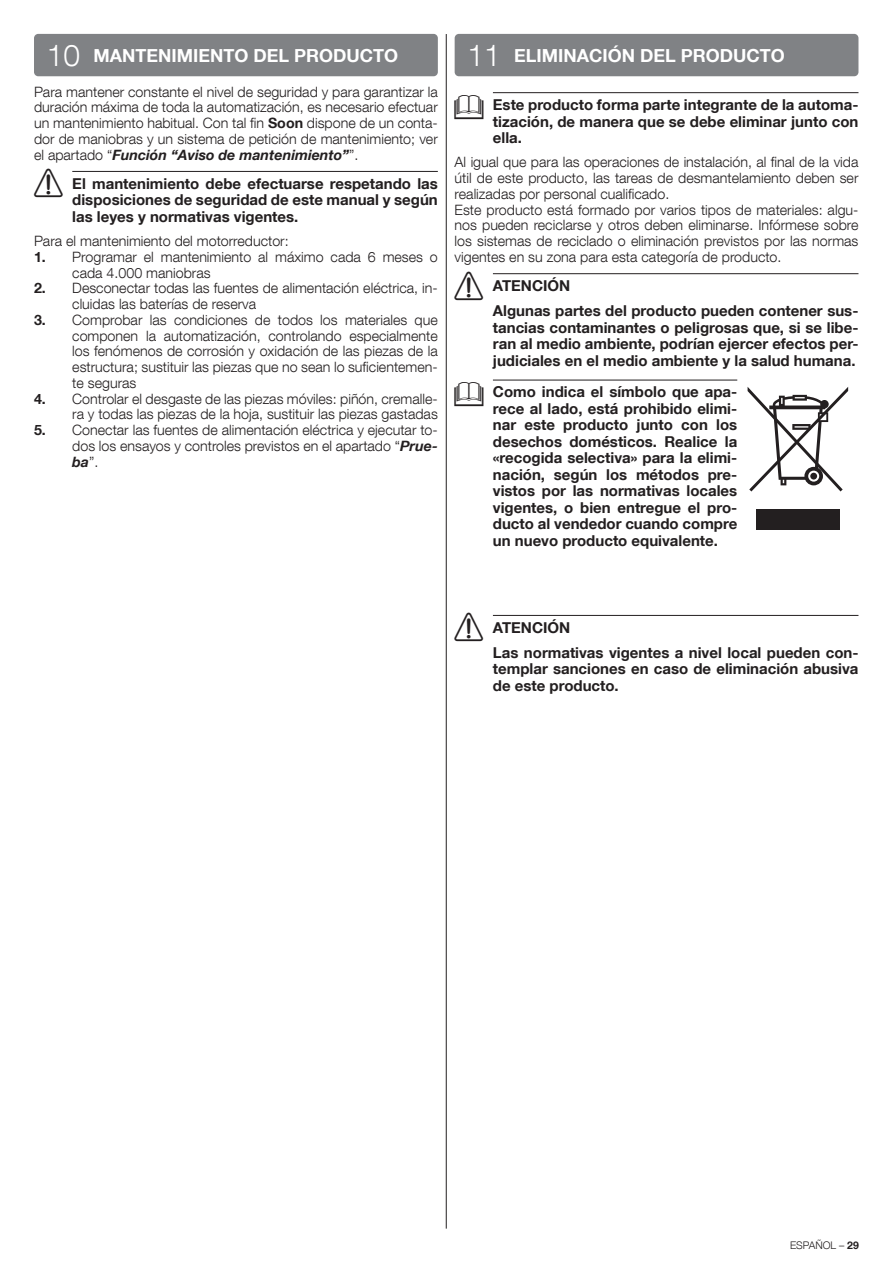
<style>
.page{position:relative;width:893px;height:1263px;background:#fff}
.page>*{position:absolute;margin:0;border:0;box-sizing:border-box;transform-origin:0 0}
.t1{font:700 18px "Helvetica Neue LT Com";color:#fff}
.t2{font:700 15px/16.5px "Helvetica Neue LT Com";color:#231f20;text-align:justify}
.t3{font:300 14.25px/15.8px "Helvetica Neue LT Com";color:#231f20;text-align:justify}
.t4{font:300 10.5px "Helvetica Neue LT Com";color:#231f20}
.s1{font-weight:300;font-size:30px}
.s2{font-weight:700}
.s3{font-weight:700;font-style:italic}
.s4{font-family:"NICE Simboli";font-weight:400;font-size:28.5px}
</style>
<div class="page">
<hr style="left:72px;top:171px;width:366px;height:1px;background:#231f20">
<div style="left:34px;top:34px;width:404px;height:42px;background:#808285;border-radius:4px"></div>
<hr style="left:446px;top:34px;width:1px;height:1194px;background:#231f20">
<hr style="left:493px;top:92px;width:365px;height:1px;background:#231f20">
<hr style="left:493px;top:273px;width:365px;height:1px;background:#231f20">
<hr style="left:493px;top:615px;width:365px;height:1px;background:#231f20">
<div style="left:455px;top:34px;width:403px;height:42px;background:#808285;border-radius:4px"></div>
<hr style="left:493px;top:380px;width:244px;height:1px;background:#231f20">
<div style="left:756px;top:509px;width:83px;height:20px;background:#231f20"></div>
<svg style="left:748px;top:387px;width:100px;height:104px"></svg>
<p class="t1" style="left:47px;top:44px;width:353px"><span class="s1">10</span> MANTENIMIENTO DEL PRODUCTO</p>
<p class="t3" style="left:34px;top:83px;width:405px">Para mantener constante el nivel de seguridad y para garantizar la duración máxima de toda la automatización, es necesario efectuar un mantenimiento habitual. Con tal fin <span class="s2">Soon</span> dispone de un conta&shy;dor de maniobras y un sistema de petición de mantenimiento; ver el apartado “<span class="s3">Función “Aviso de mantenimiento”</span>”.</p>
<p class="t2" style="left:72px;top:175px;width:367px;text-indent:-38px"><span class="s4">A</span> El mantenimiento debe efectuarse respetando las disposiciones de seguridad de este manual y según las leyes y normativas vigentes.</p>
<p class="t3" style="left:34px;top:233px;width:256px">Para el mantenimiento del motorreductor:</p>
<p class="t3" style="left:72px;top:249px;width:367px;text-indent:-38px"><span class="s2">1.</span> Programar el mantenimiento al máximo cada 6 meses o cada 4.000 maniobras</p>
<p class="t3" style="left:72px;top:280px;width:367px;text-indent:-38px"><span class="s2">2.</span> Desconectar todas las fuentes de alimentación eléctrica, in&shy;cluidas las baterías de reserva</p>
<p class="t3" style="left:72px;top:312px;width:367px;text-indent:-38px"><span class="s2">3.</span> Comprobar las condiciones de todos los materiales que componen la automatización, controlando especialmente los fenómenos de corrosión y oxidación de las piezas de la estructura; sustituir las piezas que no sean lo suficientemen&shy;te seguras</p>
<p class="t3" style="left:34px;top:390px;width:405px;text-align:right"><span class="s2">4.</span> Controlar el desgaste de las piezas móviles: piñón, cremalle&shy;ra y todas las piezas de la hoja, sustituir las piezas gastadas</p>
<p class="t3" style="left:72px;top:422px;width:367px;text-indent:-38px"><span class="s2">5.</span> Conectar las fuentes de alimentación eléctrica y ejecutar to&shy;dos los ensayos y controles previstos en el apartado “<span class="s3">Prue&shy;ba</span>”.</p>
<p class="t1" style="left:467px;top:44px;width:319px"><span class="s1">11</span> ELIMINACIÓN DEL PRODUCTO</p>
<p class="t2" style="left:493px;top:96px;width:367px;text-indent:-38px"><span class="s4">L</span> Este producto forma parte integrante de la automa&shy;tización, de manera que se debe eliminar junto con ella.</p>
<p class="t3" style="left:455px;top:154px;width:405px;text-align:left">Al igual que para las operaciones de instalación, al final de la vida útil de este producto, las tareas de desmantelamiento deben ser realizadas por personal cualificado.<br>Este producto está formado por varios tipos de materiales: algu&shy;nos pueden reciclarse y otros deben eliminarse. Infórmese sobre los sistemas de reciclado o eliminación previstos por las normas vigentes en su zona para esta categoría de producto.</p>
<p class="t2" style="left:493px;top:273px;width:367px;line-height:25px;text-indent:-38px"><span class="s4">A</span> ATENCIÓN<br>Algunas partes del producto pueden contener sus-</p>
<p class="t2" style="left:493px;top:319px;width:367px">tancias contaminantes o peligrosas que, si se libe&shy;ran al medio ambiente, podrían ejercer efectos per&shy;judiciales en el medio ambiente y la salud humana.</p>
<p class="t2" style="left:493px;top:383px;width:246px;text-indent:-38px"><span class="s4">L</span> Como indica el símbolo que apa&shy;rece al lado, está prohibido elimi&shy;nar este producto junto con los desechos domésticos. Realice la «recogida selectiva» para la elimi&shy;nación, según los métodos pre&shy;vistos por las normativas locales vigentes, o bien entregue el pro&shy;ducto al vendedor cuando compre un nuevo producto equivalente.</p>
<p class="t2" style="left:493px;top:614px;width:367px;line-height:25px;text-indent:-38px"><span class="s4">A</span> ATENCIÓN<br>Las normativas vigentes a nivel local pueden con-</p>
<p class="t2" style="left:493px;top:660px;width:367px">templar sanciones en caso de eliminación abusiva de este producto.</p>
<p class="t4" style="left:790px;top:1239px;width:70px">ESPAÑOL – <span class="s2">29</span></p>
</div>
